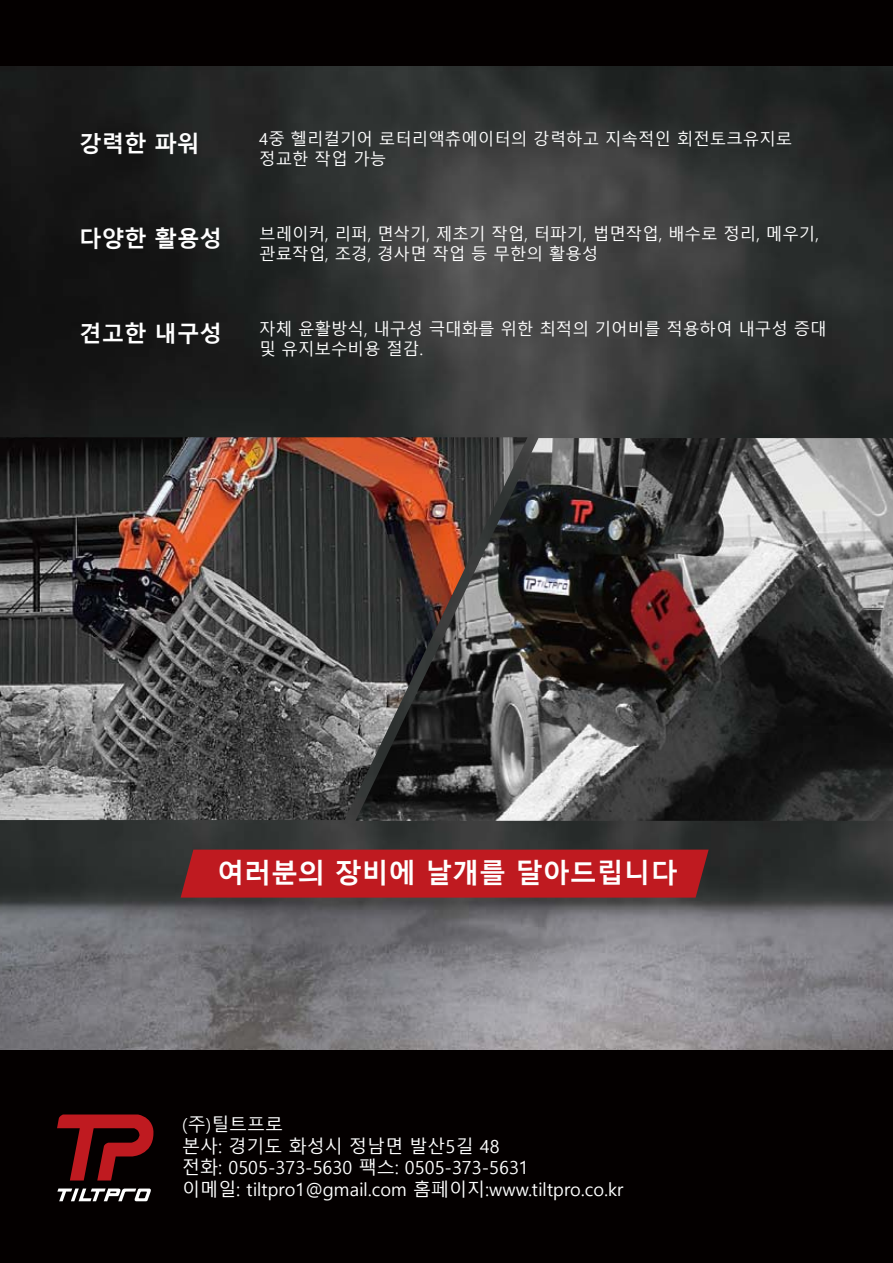
<style>
.page{position:relative;width:893px;height:1263px;background:#fff}
.page>*{position:absolute;margin:0;border:0;box-sizing:border-box;transform-origin:0 0}
.t1{font:700 27px "Malgun Gothic";color:#fff}
.t2{font:700 22.5px "Malgun Gothic";color:#fff}
.t3{font:18px/21.6px "Malgun Gothic";color:#fff}
.t4{font:16.5px/19.8px "Malgun Gothic";color:#fff}
</style>
<div class="page">
<img style="left:0;top:66px;width:893px;height:984px">
<div style="left:0;top:1050px;width:893px;height:213px;background:#040000"></div>
<svg style="left:57px;top:1114px;width:97px;height:66px"></svg>
<svg style="left:57px;top:1188px;width:94px;height:13px"></svg>
<img style="left:0;top:437px;width:527px;height:383px">
<img style="left:356px;top:438px;width:537px;height:383px">
<div style="left:181px;top:850px;width:528px;height:47px;background:#bf1a20"></div>
<div style="left:0;top:0;width:893px;height:66px;background:#040000"></div>
<h2 class="t2" style="left:79px;top:130px;width:122px">강력한 파워</h2>
<p class="t4" style="left:259px;top:130px;width:535px">4중 헬리컬기어 로터리액츄에이터의 강력하고 지속적인 회전토크유지로 정교한 작업 가능</p>
<h2 class="t2" style="left:79px;top:225px;width:144px">다양한 활용성</h2>
<p class="t4" style="left:259px;top:225px;width:561px">브레이커, 리퍼, 면삭기, 제초기 작업, 터파기, 법면작업, 배수로 정리, 메우기, 관료작업, 조경, 경사면 작업 등 무한의 활용성</p>
<h2 class="t2" style="left:79px;top:321px;width:144px">견고한 내구성</h2>
<p class="t4" style="left:259px;top:320px;width:569px">자체 윤활방식, 내구성 극대화를 위한 최적의 기어비를 적용하여 내구성 증대 및 유지보수비용 절감.</p>
<h1 class="t1" style="left:217px;top:857px;width:462px">여러분의 장비에 날개를 달아드립니다</h1>
<p class="t3" style="left:182px;top:1114px;width:443px">(주)틸트프로<br>본사: 경기도 화성시 정남면 발산5길 48<br>전화: 0505-373-5630 팩스: 0505-373-5631<br>이메일: tiltpro1@gmail.com 홈페이지:www.tiltpro.co.kr</p>
</div>
